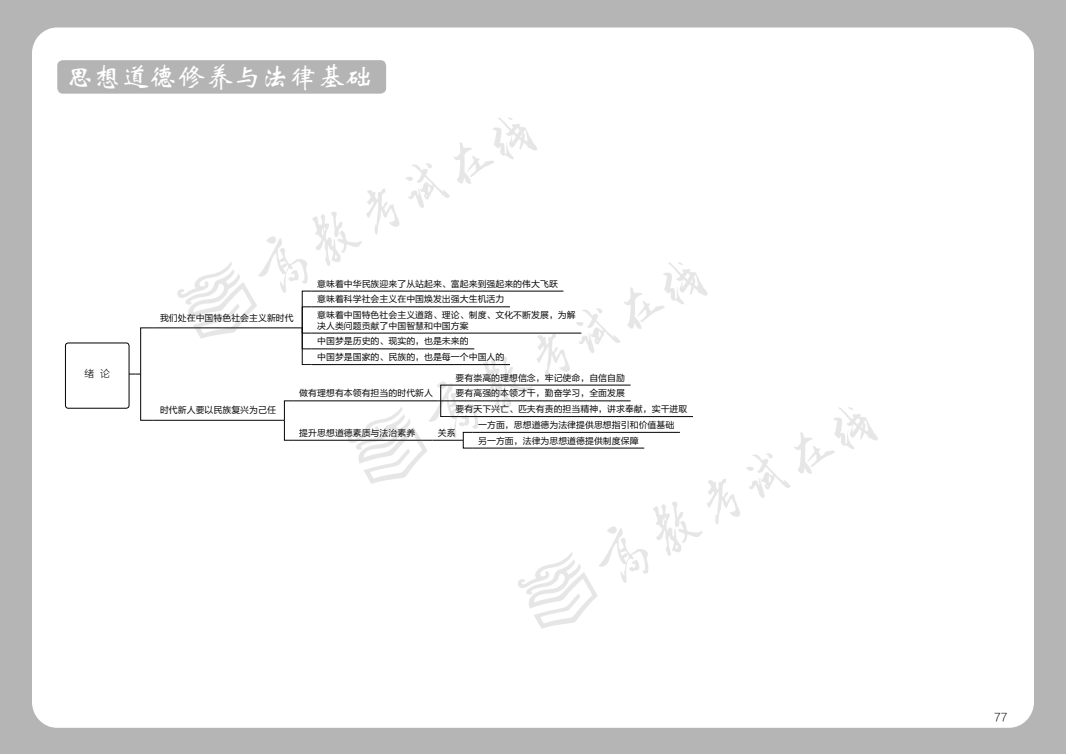
<style>
.page{position:relative;width:1066px;height:755px;background:#fff}
.page>*{position:absolute;margin:0;border:0;box-sizing:border-box;transform-origin:0 0}
.t1{font:28px "ST Xinwei";color:#fff}
.t2{font:11px "FZLTXHJW GB1 0";color:#000}
.t3{font:10px "FZLTXHJW GB1 0";color:#000}
.t4{font:8.9px/15.7px "FZLTHJW GB1 0";color:#030303}
</style>
<div class="page">
<img style="left:0;top:0;width:1066px;height:754px">
<h1 class="t1" style="left:65px;top:63px;width:310px">思想道德修养与法律基础</h1>
<p class="t3" style="left:84px;top:368px;width:27px">绪 论</p>
<p class="t4" style="left:160px;top:310px;width:135px">我们处在中国特色社会主义新时代</p>
<p class="t4" style="left:317px;top:276px;width:260px">意味着中华民族迎来了从站起来、富起来到强起来的伟大飞跃<br>意味着科学社会主义在中国焕发出强大生机活力<br>意味着中国特色社会主义道路、理论、制度、文化不断发展，为解</p>
<p class="t4" style="left:317px;top:317px;width:189px">决人类问题贡献了中国智慧和中国方案<br>中国梦是历史的、现实的，也是未来的<br>中国梦是国家的、民族的，也是每一个中国人的</p>
<p class="t4" style="left:160px;top:402px;width:117px">时代新人要以民族复兴为己任</p>
<p class="t4" style="left:299px;top:385px;width:135px">做有理想有本领有担当的时代新人</p>
<p class="t4" style="left:456px;top:369px;width:233px">要有崇高的理想信念，牢记使命，自信自励<br>要有高强的本领才干，勤奋学习，全面发展<br>要有天下兴亡、匹夫有责的担当精神，讲求奉献，实干进取</p>
<p class="t4" style="left:299px;top:424px;width:117px">提升思想道德素质与法治素养</p>
<p class="t4" style="left:438px;top:424px;width:19px">关系</p>
<p class="t4" style="left:478px;top:417px;width:198px">一方面，思想道德为法律提供思想指引和价值基础另一方面，法律为思想道德提供制度保障</p>
<p class="t2" style="left:994px;top:710px;width:15px">77</p>
</div>
